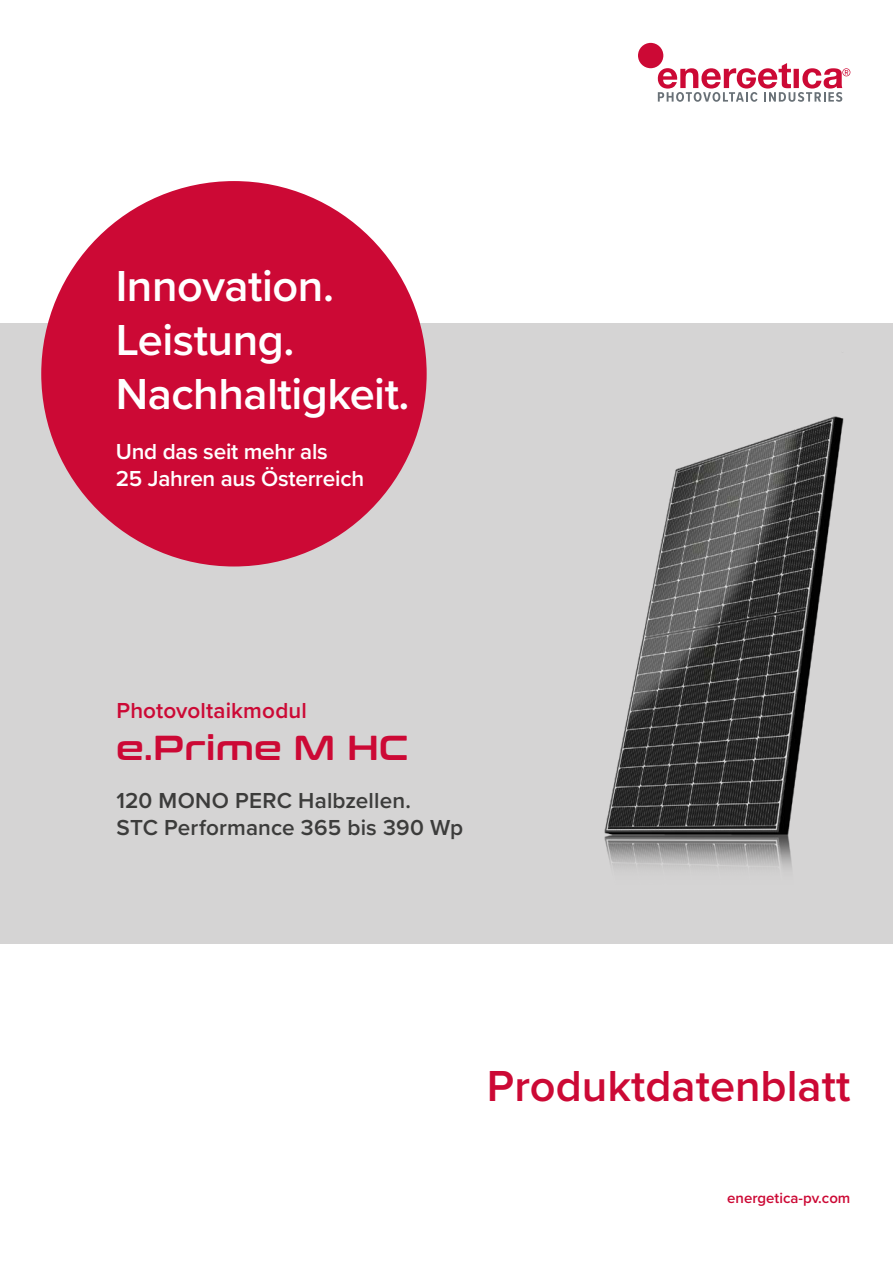
<style>
.page{position:relative;width:893px;height:1263px;background:#fff}
.page>*{position:absolute;margin:0;border:0;box-sizing:border-box;transform-origin:0 0}
.t1{font:600 45px/54px "Proxima Nova";letter-spacing:-.01em;color:#fff}
.t2{font:600 45px "Proxima Nova";color:#cc0935}
.t3{font:34.5px "Conthrax Sb";letter-spacing:.01em;color:#cc0935}
.t4{font:600 22.5px/27px "Proxima Nova";letter-spacing:.005em;color:#3c3c3b}
.t5{font:600 22.5px/27px "Proxima Nova";letter-spacing:-.01em;color:#fff}
.t6{font:600 22.5px "Proxima Nova";letter-spacing:.005em;color:#cc0935}
.t7{font:600 15px "Proxima Nova";color:#cc0935}
</style>
<div class="page">
<div style="left:0;top:323px;width:893px;height:621px;background:#d5d4d4"></div>
<div style="left:638px;top:43px;width:25px;height:25px;background:#cc0935;border-radius:50%"></div>
<svg style="left:658px;top:63px;width:192px;height:39px"></svg>
<div style="left:41px;top:181px;width:386px;height:385px;background:#cc0935;border-radius:50%"></div>
<img style="left:604px;top:416px;width:240px;height:453px">
<h1 class="t1" style="left:116px;top:257px;width:295px">Innovation.<br>Leistung.<br>Nachhaltigkeit.</h1>
<p class="t5" style="left:116px;top:437px;width:250px">Und das seit mehr als<br>25 Jahren aus Österreich</p>
<p class="t6" style="left:117px;top:693px;width:192px">Photovoltaikmodul</p>
<h2 class="t3" style="left:117px;top:721px;width:293px">e.Prime M HC</h2>
<p class="t4" style="left:117px;top:786px;width:348px">120 MONO PERC Halbzellen.<br>STC Performance 365 bis 390 Wp</p>
<h1 class="t2" style="left:487px;top:1052px;width:365px">Produktdatenblatt</h1>
<p class="t7" style="left:727px;top:1187px;width:125px">energetica-pv.com</p>
</div>
